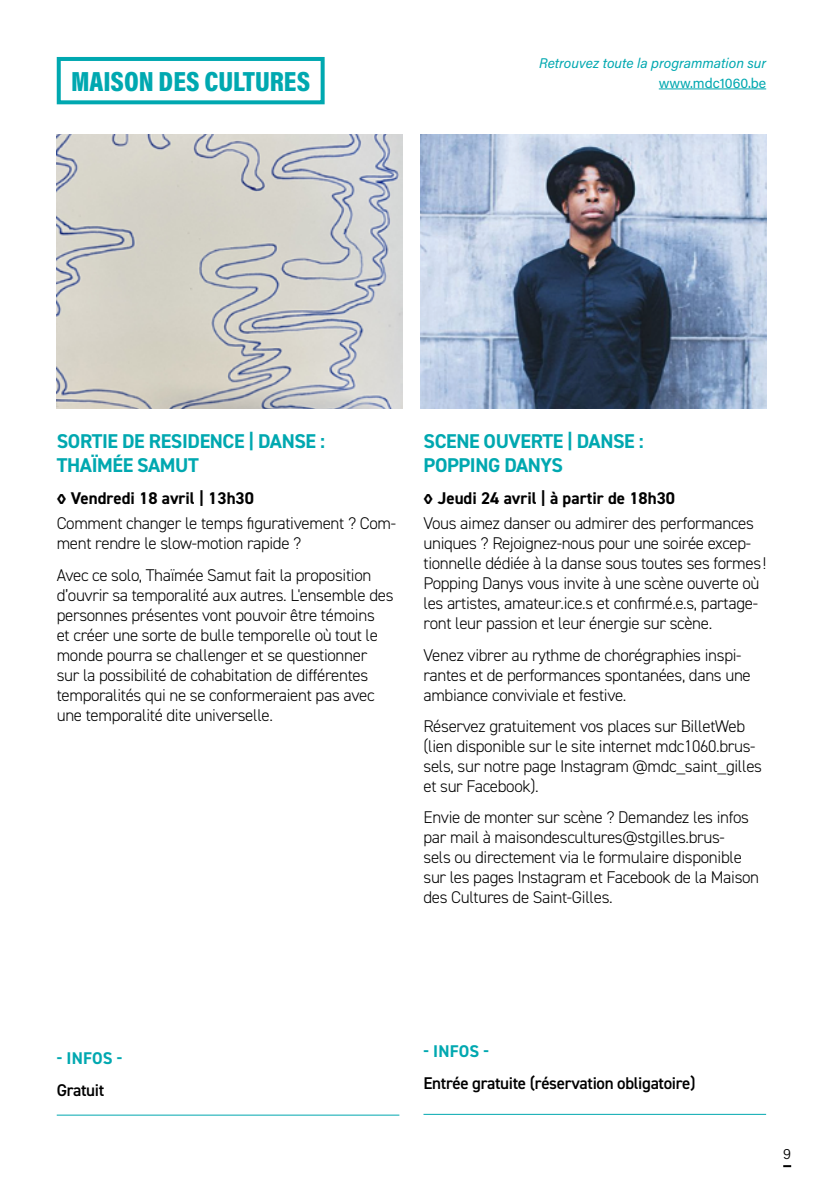
<style>
.page{position:relative;width:840px;height:1191px;background:#fff}
.page>*{position:absolute;margin:0;border:0;box-sizing:border-box;transform-origin:0 0}
.t1{font:900 28px "Acumin Pro Cond";color:#00a8b0}
.t2{font:700 20px/24px "DIN2014";letter-spacing:-.02em;color:#00a8b0}
.t3{font:300 17px/20px "DIN2014";letter-spacing:-.02em;color:#000}
.t4{font:700 17px "DIN2014";color:#000}
.t5{font:600 17px "DIN2014";letter-spacing:-.02em;color:#000}
.t6{font:700 17px "DIN2014";letter-spacing:.01em;color:#00a8b0}
.t7{font:300 15px "Acumin Pro";color:#000}
.t8{font:italic 14px "Acumin Pro";color:#00a8b0}
.t9{font:14px "Acumin Pro";color:#00a8b0}
</style>
<div class="page">
<hr style="left:57px;top:1114px;width:342px;height:1px;background:#00a8b0">
<hr style="left:423px;top:1113px;width:342px;height:1px;background:#00a8b0">
<img style="left:57px;top:134px;width:345px;height:274px">
<img style="left:420px;top:134px;width:345px;height:274px">
<div style="left:57px;top:57px;width:267px;height:47px;border:4px solid #00a8b0"></div>
<hr style="left:658px;top:89px;width:107px;height:1px;background:#00a8b0">
<svg style="left:783px;top:1165px;width:7px;height:2px"></svg>
<h1 class="t1" style="left:71px;top:63px;width:240px">MAISON DES CULTURES</h1>
<p class="t8" style="left:539px;top:53px;width:228px">Retrouvez toute la programmation sur</p>
<p class="t9" style="left:658px;top:73px;width:109px">www.mdc1060.be</p>
<p class="t2" style="left:57px;top:428px;width:269px">SORTIE DE RESIDENCE | DANSE :<br>THAÏMÉE SAMUT</p>
<p class="t4" style="left:57px;top:486px;width:199px">◊ Vendredi 18 avril | 13h30</p>
<p class="t3" style="left:57px;top:513px;width:340px">Comment changer le temps figurativement ? Com&shy;ment rendre le slow-motion rapide ?</p>
<p class="t3" style="left:57px;top:565px;width:338px">Avec ce solo, Thaïmée Samut fait la proposition d’ouvrir sa temporalité aux autres. L'ensemble des personnes présentes vont pouvoir être témoins<br>et créer une sorte de bulle temporelle où tout le monde pourra se challenger et se questionner sur la possibilité de cohabitation de différentes temporalités qui ne se conformeraient pas avec une temporalité dite universelle.</p>
<p class="t2" style="left:423px;top:428px;width:221px">SCENE OUVERTE | DANSE :<br>POPPING DANYS</p>
<p class="t4" style="left:423px;top:486px;width:253px">◊ Jeudi 24 avril | à partir de 18h30</p>
<p class="t3" style="left:423px;top:513px;width:344px">Vous aimez danser ou admirer des performances uniques ? Rejoignez-nous pour une soirée excep&shy;tionnelle dédiée à la danse sous toutes ses formes!<br>Popping Danys vous invite à une scène ouverte où les artistes, amateur.ice.s et confirmé.e.s, partage&shy;ront leur passion et leur énergie sur scène.</p>
<p class="t3" style="left:423px;top:644px;width:328px">Venez vibrer au rythme de chorégraphies inspi&shy;rantes et de performances spontanées, dans une ambiance conviviale et festive.</p>
<p class="t3" style="left:423px;top:716px;width:340px">Réservez gratuitement vos places sur BilletWeb (lien disponible sur le site internet mdc1060.brus&shy;sels, sur notre page Instagram @mdc_saint_gilles et sur Facebook).</p>
<p class="t3" style="left:423px;top:807px;width:337px">Envie de monter sur scène ? Demandez les infos par mail à maisondescultures@stgilles.brus-<br>sels ou directement via le formulaire disponible sur les pages Instagram et Facebook de la Maison des Cultures de Saint-Gilles.</p>
<p class="t6" style="left:57px;top:1047px;width:67px">- INFOS -</p>
<p class="t5" style="left:57px;top:1078px;width:49px">Gratuit</p>
<p class="t6" style="left:423px;top:1039px;width:67px">- INFOS -</p>
<p class="t5" style="left:423px;top:1071px;width:273px">Entrée gratuite (réservation obligatoire)</p>
<p class="t7" style="left:782px;top:1143px;width:9px">9</p>
</div>
